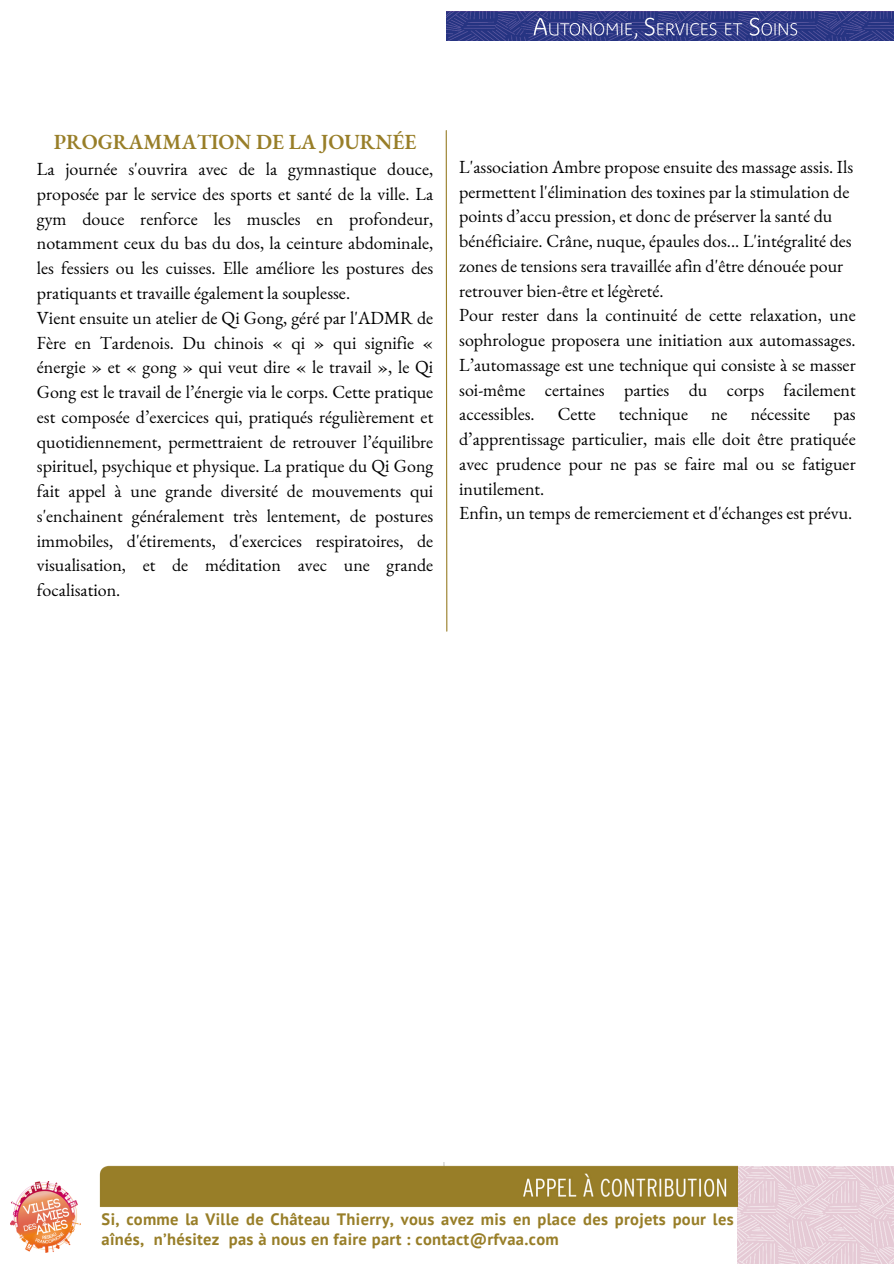
<style>
.page{position:relative;width:894px;height:1264px;background:#fff}
.page>*{position:absolute;margin:0;border:0;box-sizing:border-box;transform-origin:0 0}
.t1{font:600 21px "EB Garamond";color:#987e28}
.t2{font:18px/24.8px "EB Garamond";color:#000;text-align:justify}
.t3{font:700 16.5px/20.2px "PT Sans";letter-spacing:.02em;color:#987e28}
</style>
<div class="page">
<img style="left:446px;top:12px;width:447px;height:29px">
<svg style="left:445px;top:130px;width:3px;height:502px"></svg>
<img style="left:737px;top:1166px;width:156px;height:97px">
<img style="left:99px;top:1162px;width:638px;height:45px">
<img style="left:11px;top:1181px;width:70px;height:71px">
<p class="t1" style="left:54px;top:128px;width:364px">PROGRAMMATION DE LA JOURNÉE</p>
<p class="t2" style="left:37px;top:156px;width:398px">La journée s'ouvrira avec de la gymnastique douce, proposée par le service des sports et santé de la ville. La gym douce renforce les muscles en profondeur, notamment ceux du bas du dos, la ceinture abdominale, les fessiers ou les cuisses. Elle améliore les postures des pratiquants et travaille également la souplesse.</p>
<p class="t2" style="left:37px;top:305px;width:398px">Vient ensuite un atelier de Qi Gong, géré par l'ADMR de Fère en Tardenois. Du chinois « qi » qui signifie « énergie » et « gong » qui veut dire « le travail », le Qi Gong est le travail de l’énergie via le corps. Cette pratique est composée d’exercices qui, pratiqués régulièrement et quotidiennement, permettraient de retrouver l’équilibre spirituel, psychique et physique. La pratique du Qi Gong fait appel à une grande diversité de mouvements qui s'enchainent généralement très lentement, de postures immobiles, d'étirements, d'exercices respiratoires, de visualisation, et de méditation avec une grande focalisation.</p>
<p class="t2" style="left:459px;top:154px;width:395px;text-align:left">L'association Ambre propose ensuite des massage assis. Ils permettent l'élimination des toxines par la stimulation de points d’accu pression, et donc de préserver la santé du bénéficiaire. Crâne, nuque, épaules dos... L'intégralité des zones de tensions sera travaillée afin d'être dénouée pour retrouver bien-être et légèreté.</p>
<h1 class="t2" style="left:459px;top:302px;width:398px">Pour rester dans la continuité de cette relaxation, une sophrologue proposera une initiation aux automassages.<br>L’automassage est une technique qui consiste à se masser soi-même certaines parties du corps facilement accessibles.</h1>
<h1 class="t2" style="left:557px;top:401px;width:40px">Cette</h1>
<h1 class="t2" style="left:618px;top:401px;width:71px">technique</h1>
<h1 class="t2" style="left:711px;top:401px;width:18px">ne</h1>
<h1 class="t2" style="left:750px;top:401px;width:61px">nécessite</h1>
<h1 class="t2" style="left:459px;top:401px;width:398px;text-indent:374px">pas d’apprentissage particulier, mais elle doit être pratiquée avec prudence pour ne pas se faire mal ou se fatiguer inutilement.</h1>
<p class="t2" style="left:459px;top:500px;width:394px">Enfin, un temps de remerciement et d'échanges est prévu.</p>
<p class="t3" style="left:102px;top:1208px;width:633px">Si, comme la Ville de Château Thierry, vous avez mis en place des projets pour les aînés, n’hésitez pas à nous en faire part : contact@rfvaa.com</p>
</div>
